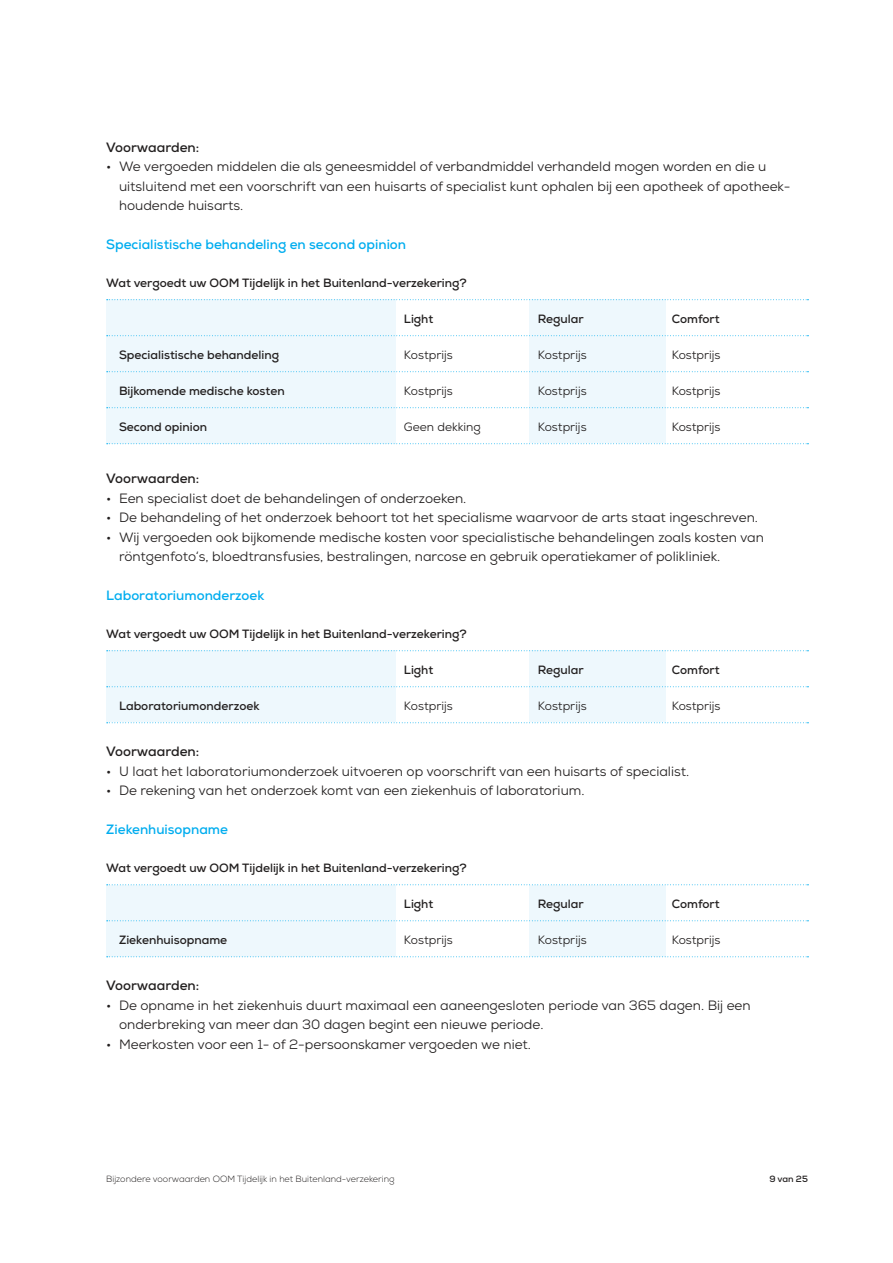
<style>
.page{position:relative;width:893px;height:1263px;background:#fff}
.page>*{position:absolute;margin:0;border:0;box-sizing:border-box;transform-origin:0 0}
.t1{font:13.5px/19.5px "Nexa";color:#221f1f}
.t2{font:700 13.5px "Nexa";color:#00adef}
.t3{font:700 13.5px "Nexa";color:#221f1f}
.t4{font:700 12px "Nexa";color:#221f1f}
.t5{font:12px "Nexa";color:#221f1f}
.t6{font:300 9px "Nexa";color:#221f1f}
.t7{font:700 9px "Nexa";color:#221f1f}
</style>
<div class="page">
<div style="left:529px;top:299px;width:136px;height:144px;background:#eef8fd"></div>
<div style="left:529px;top:650px;width:136px;height:72px;background:#eef8fd"></div>
<div style="left:529px;top:885px;width:136px;height:72px;background:#eef8fd"></div>
<div style="left:106px;top:650px;width:289px;height:72px;background:#eef8fd"></div>
<div style="left:106px;top:885px;width:289px;height:72px;background:#eef8fd"></div>
<div style="left:106px;top:299px;width:289px;height:145px;background:#eef8fd"></div>
<svg style="left:107px;top:299px;width:701px;height:1px"></svg>
<svg style="left:107px;top:335px;width:701px;height:1px"></svg>
<svg style="left:107px;top:371px;width:701px;height:1px"></svg>
<svg style="left:107px;top:407px;width:701px;height:1px"></svg>
<svg style="left:107px;top:443px;width:701px;height:1px"></svg>
<svg style="left:107px;top:650px;width:701px;height:1px"></svg>
<svg style="left:107px;top:686px;width:701px;height:1px"></svg>
<svg style="left:107px;top:722px;width:701px;height:1px"></svg>
<svg style="left:107px;top:884px;width:701px;height:1px"></svg>
<svg style="left:107px;top:920px;width:701px;height:1px"></svg>
<svg style="left:107px;top:956px;width:701px;height:1px"></svg>
<p class="t3" style="left:106px;top:140px;width:95px">Voorwaarden:</p>
<p class="t1" style="left:119px;top:158px;width:673px;text-indent:-13px">• We vergoeden middelen die als geneesmiddel of verbandmiddel verhandeld mogen worden en die u uitsluitend met een voorschrift van een huisarts of specialist kunt ophalen bij een apotheek of apotheek&shy;houdende huisarts.</p>
<p class="t2" style="left:106px;top:238px;width:301px">Specialistische behandeling en second opinion</p>
<p class="t4" style="left:106px;top:277px;width:362px">Wat vergoedt uw OOM Tijdelijk in het Buitenland-verzekering?</p>
<p class="t4" style="left:404px;top:313px;width:31px">Light</p>
<p class="t4" style="left:538px;top:313px;width:47px">Regular</p>
<p class="t4" style="left:672px;top:313px;width:49px">Comfort</p>
<p class="t4" style="left:119px;top:349px;width:162px">Specialistische behandeling</p>
<p class="t5" style="left:404px;top:349px;width:50px">Kostprijs</p>
<p class="t5" style="left:538px;top:349px;width:50px">Kostprijs</p>
<p class="t5" style="left:672px;top:349px;width:50px">Kostprijs</p>
<p class="t4" style="left:119px;top:385px;width:167px">Bijkomende medische kosten</p>
<p class="t5" style="left:404px;top:385px;width:50px">Kostprijs</p>
<p class="t5" style="left:538px;top:385px;width:50px">Kostprijs</p>
<p class="t5" style="left:672px;top:385px;width:50px">Kostprijs</p>
<p class="t4" style="left:119px;top:421px;width:90px">Second opinion</p>
<p class="t5" style="left:404px;top:421px;width:78px">Geen dekking</p>
<p class="t5" style="left:538px;top:421px;width:50px">Kostprijs</p>
<p class="t5" style="left:672px;top:421px;width:50px">Kostprijs</p>
<p class="t3" style="left:106px;top:472px;width:95px">Voorwaarden:</p>
<p class="t1" style="left:106px;top:489px;width:362px">• Een specialist doet de behandelingen of onderzoeken.</p>
<p class="t1" style="left:106px;top:509px;width:653px">• De behandeling of het onderzoek behoort tot het specialisme waarvoor de arts staat ingeschreven.</p>
<p class="t1" style="left:119px;top:528px;width:646px;text-indent:-13px">• Wij vergoeden ook bijkomende medische kosten voor specialistische behandelingen zoals kosten van röntgenfoto‘s, bloedtransfusies, bestralingen, narcose en gebruik operatiekamer of polikliniek.</p>
<p class="t2" style="left:106px;top:589px;width:160px">Laboratoriumonderzoek</p>
<p class="t4" style="left:106px;top:628px;width:362px">Wat vergoedt uw OOM Tijdelijk in het Buitenland-verzekering?</p>
<p class="t4" style="left:404px;top:664px;width:31px">Light</p>
<p class="t4" style="left:538px;top:664px;width:47px">Regular</p>
<p class="t4" style="left:672px;top:664px;width:49px">Comfort</p>
<p class="t4" style="left:119px;top:700px;width:142px">Laboratoriumonderzoek</p>
<p class="t5" style="left:404px;top:700px;width:50px">Kostprijs</p>
<p class="t5" style="left:538px;top:700px;width:50px">Kostprijs</p>
<p class="t5" style="left:672px;top:700px;width:50px">Kostprijs</p>
<p class="t3" style="left:106px;top:745px;width:95px">Voorwaarden:</p>
<p class="t1" style="left:106px;top:762px;width:584px">• U laat het laboratoriumonderzoek uitvoeren op voorschrift van een huisarts of specialist.</p>
<p class="t1" style="left:106px;top:782px;width:480px">• De rekening van het onderzoek komt van een ziekenhuis of laboratorium.</p>
<p class="t2" style="left:106px;top:823px;width:123px">Ziekenhuisopname</p>
<p class="t4" style="left:106px;top:862px;width:362px">Wat vergoedt uw OOM Tijdelijk in het Buitenland-verzekering?</p>
<p class="t4" style="left:404px;top:898px;width:31px">Light</p>
<p class="t4" style="left:538px;top:898px;width:47px">Regular</p>
<p class="t4" style="left:672px;top:898px;width:49px">Comfort</p>
<p class="t4" style="left:119px;top:934px;width:110px">Ziekenhuisopname</p>
<p class="t5" style="left:404px;top:934px;width:50px">Kostprijs</p>
<p class="t5" style="left:538px;top:934px;width:50px">Kostprijs</p>
<p class="t5" style="left:672px;top:934px;width:50px">Kostprijs</p>
<p class="t3" style="left:106px;top:979px;width:95px">Voorwaarden:</p>
<p class="t1" style="left:119px;top:996px;width:633px;text-indent:-13px">• De opname in het ziekenhuis duurt maximaal een aaneengesloten periode van 365 dagen. Bij een onderbreking van meer dan 30 dagen begint een nieuwe periode.</p>
<p class="t1" style="left:106px;top:1035px;width:426px">• Meerkosten voor een 1- of 2-persoonskamer vergoeden we niet.</p>
<p class="t6" style="left:106px;top:1176px;width:290px">Bijzondere voorwaarden OOM Tijdelijk in het Buitenland-verzekering</p>
<p class="t7" style="left:769px;top:1175px;width:40px">9 van 25</p>
</div>
